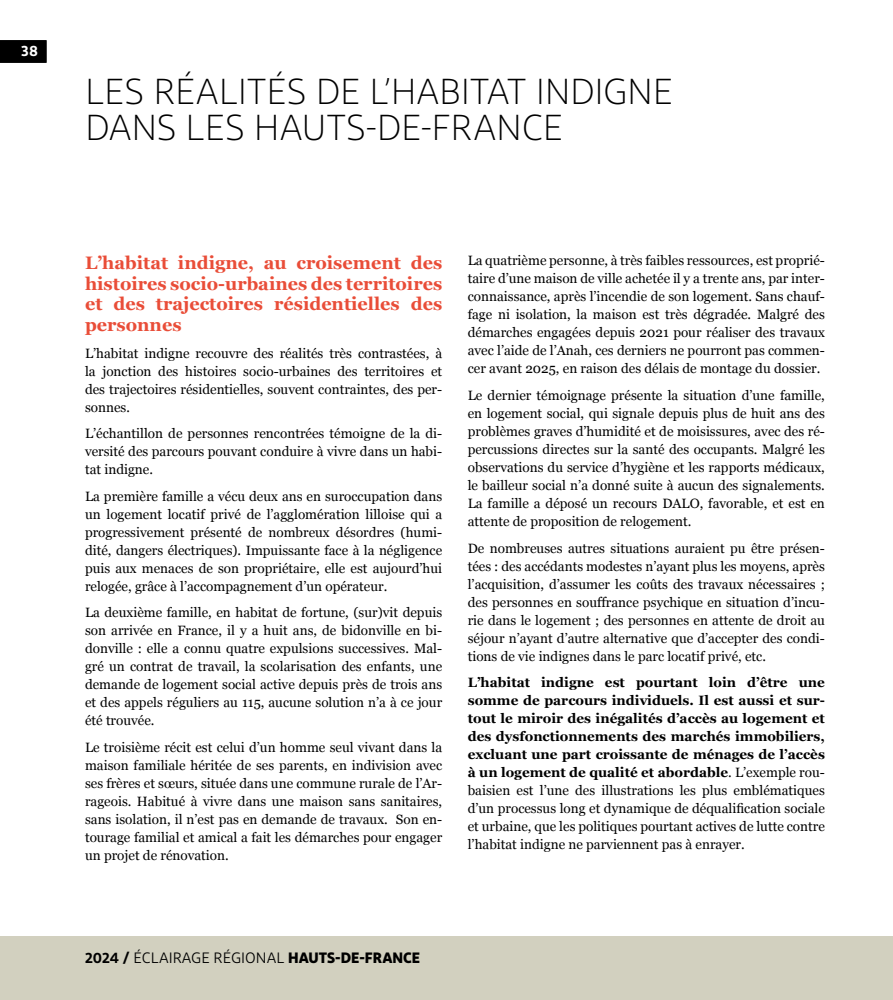
<style>
.page{position:relative;width:893px;height:1000px;background:#fff}
.page>*{position:absolute;margin:0;border:0;box-sizing:border-box;transform-origin:0 0}
.t1{font:300 36px/36px "Diodrum";letter-spacing:-.01em;color:#000}
.t2{font:700 18px/20.7px "Georgia";color:#e94d38;text-align:justify}
.t3{font:15px "Diodrum";color:#000}
.t4{font:600 15px "Diodrum";color:#fff}
.t5{font:13.5px/18px "Georgia";color:#000;text-align:justify}
.t6{font:700 13.5px/18px "Georgia";color:#000;text-align:justify}
.s1{font-style:italic}
.s2{font-weight:400}
.s3{font-weight:600}
.s4{font-weight:700}
</style>
<div class="page">
<div style="left:0;top:936px;width:893px;height:63px;background:#d2d0bf"></div>
<div style="left:0;top:40px;width:46px;height:23px;background:#000"></div>
<p class="t4" style="left:21px;top:41px;width:18px">38</p>
<h1 class="t1" style="left:85px;top:73px;width:589px">LES RÉALITÉS DE L’HABITAT INDIGNE<br>DANS LES HAUTS-DE-FRANCE</h1>
<h2 class="t2" style="left:85px;top:251px;width:359px">L’habitat indigne, au croisement des histoires socio-urbaines des territoires et des trajectoires résidentielles des personnes</h2>
<p class="t5" style="left:85px;top:343px;width:359px">L’habitat indigne recouvre des réalités très contrastées, à la jonction des histoires socio-urbaines des territoires et des trajectoires résidentielles, souvent contraintes, des per&shy;sonnes<span class="s1">.</span></p>
<p class="t5" style="left:85px;top:424px;width:359px">L’échantillon de personnes rencontrées témoigne de la di&shy;versité des parcours pouvant conduire à vivre dans un habi&shy;tat indigne.</p>
<p class="t5" style="left:85px;top:486px;width:359px">La première famille a vécu deux ans en suroccupation dans un logement locatif privé de l’agglomération lilloise qui a progressivement présenté de nombreux désordres (humi&shy;dité, dangers électriques). Impuissante face à la négligence puis aux menaces de son propriétaire, elle est aujourd’hui relogée, grâce à l’accompagnement d’un opérateur.</p>
<p class="t5" style="left:85px;top:603px;width:359px">La deuxième famille, en habitat de fortune, (sur)vit depuis son arrivée en France, il y a huit ans, de bidonville en bi&shy;donville : elle a connu quatre expulsions successives. Mal&shy;gré un contrat de travail, la scolarisation des enfants, une demande de logement social active depuis près de trois ans et des appels réguliers au 115, aucune solution n’a à ce jour été trouvée.</p>
<p class="t5" style="left:85px;top:737px;width:359px">Le troisième récit est celui d’un homme seul vivant dans la maison familiale héritée de ses parents, en indivision avec ses frères et sœurs, située dans une commune rurale de l’Ar&shy;rageois. Habitué à vivre dans une maison sans sanitaires, sans isolation, il n’est pas en demande de travaux. Son en&shy;tourage familial et amical a fait les démarches pour engager un projet de rénovation.</p>
<p class="t5" style="left:468px;top:251px;width:359px">La quatrième personne, à très faibles ressources, est proprié&shy;taire d’une maison de ville achetée il y a trente ans, par inter&shy;connaissance, après l’incendie de son logement. Sans chauf&shy;fage ni isolation, la maison est très dégradée. Malgré des démarches engagées depuis 2021 pour réaliser des travaux avec l’aide de l’Anah, ces derniers ne pourront pas commen&shy;cer avant 2025, en raison des délais de montage du dossier.</p>
<p class="t5" style="left:468px;top:385px;width:359px">Le dernier témoignage présente la situation d’une famille, en logement social, qui signale depuis plus de huit ans des problèmes graves d’humidité et de moisissures, avec des ré&shy;percussions directes sur la santé des occupants. Malgré les observations du service d’hygiène et les rapports médicaux, le bailleur social n’a donné suite à aucun des signalements.<br>La famille a déposé un recours DALO, favorable, et est en attente de proposition de relogement.</p>
<p class="t5" style="left:468px;top:538px;width:359px">De nombreuses autres situations auraient pu être présen&shy;tées : des accédants modestes n’ayant plus les moyens, après l’acquisition, d’assumer les coûts des travaux nécessaires ; des personnes en souffrance psychique en situation d’incu&shy;rie dans le logement ; des personnes en attente de droit au séjour n’ayant d’autre alternative que d’accepter des condi&shy;tions de vie indignes dans le parc locatif privé, etc.</p>
<p class="t6" style="left:468px;top:672px;width:359px">L’habitat indigne est pourtant loin d’être une somme de parcours individuels. Il est aussi et sur&shy;tout le miroir des inégalités d’accès au logement et des dysfonctionnements des marchés immobiliers, excluant une part croissante de ménages de l’accès à un logement de qualité et abordable<span class="s2">. L’exemple rou&shy;baisien est l’une des illustrations les plus emblématiques d’un processus long et dynamique de déqualification sociale et urbaine, que les politiques pourtant actives de lutte contre l’habitat indigne ne parviennent pas à enrayer.</span></p>
<p class="t3" style="left:85px;top:948px;width:337px"><span class="s3">2024 /</span> ÉCLAIRAGE RÉGIONAL <span class="s4">HAUTS-DE-FRANCE</span></p>
</div>
